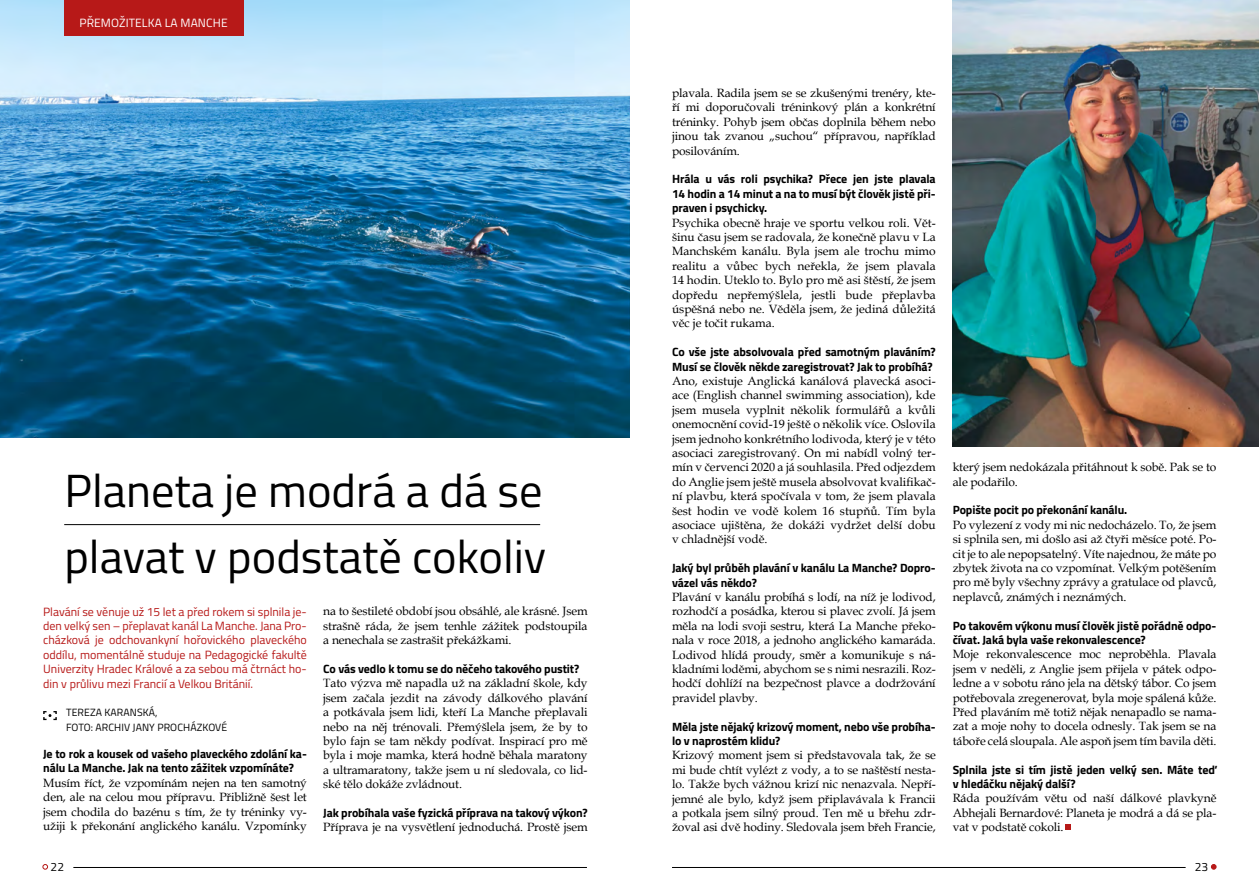
<style>
.page{position:relative;width:1259px;height:893px;background:#fff}
.page>*{position:absolute;margin:0;border:0;box-sizing:border-box;transform-origin:0 0}
.t1{font:46.5px/66px "Titillium Web";color:#000}
.t2{font:12px/14.4px "Book Antiqua";letter-spacing:-.01em;color:#000;text-align:justify}
.t3{font:700 12px/14.4px "Titillium";letter-spacing:-.01em;color:#000}
.t4{font:12px/14.4px "Titillium";color:#b71918;text-align:justify}
.t5{font:12px "Titillium Web";letter-spacing:.01em;color:#fff}
.t6{font:12px "Titillium Web";color:#000}
.t7{font:10.5px/15px "Titillium Web";letter-spacing:.01em;color:#000}
</style>
<div class="page">
<svg style="left:43px;top:864px;width:5px;height:5px"></svg>
<hr style="left:73px;top:867px;width:514px;height:1px;background:#000">
<img style="left:0;top:0;width:629px;height:438px">
<hr style="left:64px;top:524px;width:476px;height:1px;background:#000">
<svg style="left:43px;top:711px;width:14px;height:9px"></svg>
<div style="left:64px;top:0;width:179px;height:35px;background:#b71918"></div>
<img style="left:952px;top:0;width:307px;height:446px">
<svg style="left:1211px;top:864px;width:5px;height:5px"></svg>
<hr style="left:672px;top:867px;width:513px;height:1px;background:#000">
<svg style="left:1065px;top:824px;width:6px;height:6px"></svg>
<p class="t5" style="left:79px;top:14px;width:150px">PŘEMOŽITELKA LA MANCHE</p>
<h1 class="t1" style="left:64px;top:455px;width:483px">Planeta je modrá a dá se plavat v podstatě cokoliv</h1>
<p class="t4" style="left:43px;top:604px;width:265px">Plavání se věnuje už 15 let a před rokem si splnila je&shy;den velký sen – přeplavat kanál La Manche. Jana Pro&shy;cházková je odchovankyní hořovického plaveckého oddílu, momentálně studuje na Pedagogické fakultě Univerzity Hradec Králové a za sebou má čtrnáct ho&shy;din v průlivu mezi Francií a Velkou Británií.</p>
<p class="t7" style="left:66px;top:704px;width:163px">TEREZA KARANSKÁ,<br>FOTO: ARCHIV JANY PROCHÁZKOVÉ</p>
<p class="t3" style="left:43px;top:746px;width:265px">Je to rok a kousek od vašeho plaveckého zdolání ka&shy;nálu La Manche. Jak na tento zážitek vzpomínáte?</p>
<p class="t2" style="left:43px;top:775px;width:265px">Musím říct, že vzpomínám nejen na ten samotný den, ale na celou mou přípravu. Přibližně šest let jsem chodila do bazénu s tím, že ty tréninky vy&shy;užiji k překonání anglického kanálu. Vzpomínky</p>
<p class="t6" style="left:51px;top:858px;width:15px">22</p>
<p class="t2" style="left:323px;top:604px;width:266px">na to šestileté období jsou obsáhlé, ale krásné. Jsem strašně ráda, že jsem tenhle zážitek podstoupila a nenechala se zastrašit překážkami.</p>
<p class="t3" style="left:323px;top:661px;width:258px">Co vás vedlo k tomu se do něčeho takového pustit?</p>
<p class="t2" style="left:323px;top:676px;width:266px">Tato výzva mě napadla už na základní škole, kdy jsem začala jezdit na závody dálkového plavání a potkávala jsem lidi, kteří La Manche přeplavali nebo na něj trénovali. Přemýšlela jsem, že by to bylo fajn se tam někdy podívat. Inspirací pro mě byla i moje mamka, která hodně běhala maratony a ultramaratony, takže jsem u ní sledovala, co lid&shy;ské tělo dokáže zvládnout.</p>
<p class="t3" style="left:323px;top:805px;width:266px">Jak probíhala vaše fyzická příprava na takový výkon?</p>
<p class="t2" style="left:323px;top:820px;width:266px">Příprava je na vysvětlení jednoduchá. Prostě jsem</p>
<p class="t2" style="left:672px;top:85px;width:265px">plavala. Radila jsem se se zkušenými trenéry, kte&shy;ří mi doporučovali tréninkový plán a konkrétní tréninky. Pohyb jsem občas doplnila během nebo jinou tak zvanou „suchou“ přípravou, například posilováním.</p>
<p class="t3" style="left:672px;top:171px;width:265px;text-align:justify">Hrála u vás roli psychika? Přece jen jste plavala 14 hodin a 14 minut a na to musí být člověk jistě při&shy;praven i psychicky.</p>
<p class="t2" style="left:672px;top:215px;width:265px">Psychika obecně hraje ve sportu velkou roli. Vět&shy;šinu času jsem se radovala, že konečně plavu v La Manchském kanálu. Byla jsem ale trochu mimo realitu a vůbec bych neřekla, že jsem plavala 14 hodin. Uteklo to. Bylo pro mě asi štěstí, že jsem dopředu nepřemýšlela, jestli bude přeplavba úspěšná nebo ne. Věděla jsem, že jediná důležitá věc je točit rukama.</p>
<p class="t3" style="left:672px;top:344px;width:265px">Co vše jste absolvovala před samotným plaváním?<br>Musí se člověk někde zaregistrovat? Jak to probíhá?</p>
<p class="t2" style="left:672px;top:373px;width:265px">Ano, existuje Anglická kanálová plavecká asoci&shy;ace (English channel swimming association), kde jsem musela vyplnit několik formulářů a kvůli onemocnění covid-19 ještě o několik více. Oslovila jsem jednoho konkrétního lodivoda, který je v této asociaci zaregistrovaný. On mi nabídl volný ter&shy;mín v červenci 2020 a já souhlasila. Před odjezdem do Anglie jsem ještě musela absolvovat kvalifikač&shy;ní plavbu, která spočívala v tom, že jsem plavala šest hodin ve vodě kolem 16 stupňů. Tím byla asociace ujištěna, že dokáži vydržet delší dobu v chladnější vodě.</p>
<p class="t3" style="left:672px;top:560px;width:265px">Jaký byl průběh plavání v kanálu La Manche? Dopro&shy;vázel vás někdo?</p>
<p class="t2" style="left:672px;top:589px;width:265px">Plavání v kanálu probíhá s lodí, na níž je lodivod, rozhodčí a posádka, kterou si plavec zvolí. Já jsem měla na lodi svoji sestru, která La Manche překo&shy;nala v roce 2018, a jednoho anglického kamaráda.<br>Lodivod hlídá proudy, směr a komunikuje s ná&shy;kladními loděmi, abychom se s nimi nesrazili. Roz&shy;hodčí dohlíží na bezpečnost plavce a dodržování pravidel plavby.</p>
<p class="t3" style="left:672px;top:719px;width:265px">Měla jste nějaký krizový moment, nebo vše probíha&shy;lo v naprostém klidu?</p>
<p class="t2" style="left:672px;top:748px;width:265px">Krizový moment jsem si představovala tak, že se mi bude chtít vylézt z vody, a to se naštěstí nesta&shy;lo. Takže bych vážnou krizí nic nenazvala. Nepří&shy;jemné ale bylo, když jsem připlavávala k Francii a potkala jsem silný proud. Ten mě u břehu zdr&shy;žoval asi dvě hodiny. Sledovala jsem břeh Francie,</p>
<p class="t2" style="left:952px;top:460px;width:265px">který jsem nedokázala přitáhnout k sobě. Pak se to ale podařilo.</p>
<p class="t3" style="left:952px;top:502px;width:176px">Popište pocit po překonání kanálu.</p>
<p class="t2" style="left:952px;top:517px;width:265px">Po vylezení z vody mi nic nedocházelo. To, že jsem si splnila sen, mi došlo asi až čtyři měsíce poté. Po&shy;cit je to ale nepopsatelný. Víte najednou, že máte po zbytek života na co vzpomínat. Velkým potěšením pro mě byly všechny zprávy a gratulace od plavců, neplavců, známých i neznámých.</p>
<p class="t3" style="left:952px;top:618px;width:265px">Po takovém výkonu musí člověk jistě pořádně odpo&shy;čívat. Jaká byla vaše rekonvalescence?</p>
<p class="t2" style="left:952px;top:647px;width:265px">Moje rekonvalescence moc neproběhla. Plavala jsem v neděli, z Anglie jsem přijela v pátek odpo&shy;ledne a v sobotu ráno jela na dětský tábor. Co jsem potřebovala zregenerovat, byla moje spálená kůže.<br>Před plaváním mě totiž nějak nenapadlo se nama&shy;zat a moje nohy to docela odnesly. Tak jsem se na táboře celá sloupala. Ale aspoň jsem tím bavila děti.</p>
<p class="t3" style="left:952px;top:762px;width:265px">Splnila jste si tím jistě jeden velký sen. Máte teď v hledáčku nějaký další?</p>
<p class="t2" style="left:952px;top:791px;width:265px">Ráda používám větu od naší dálkové plavkyně Abhejali Bernardové: Planeta je modrá a dá se pla&shy;vat v podstatě cokoli.</p>
<p class="t6" style="left:1195px;top:858px;width:15px">23</p>
</div>
